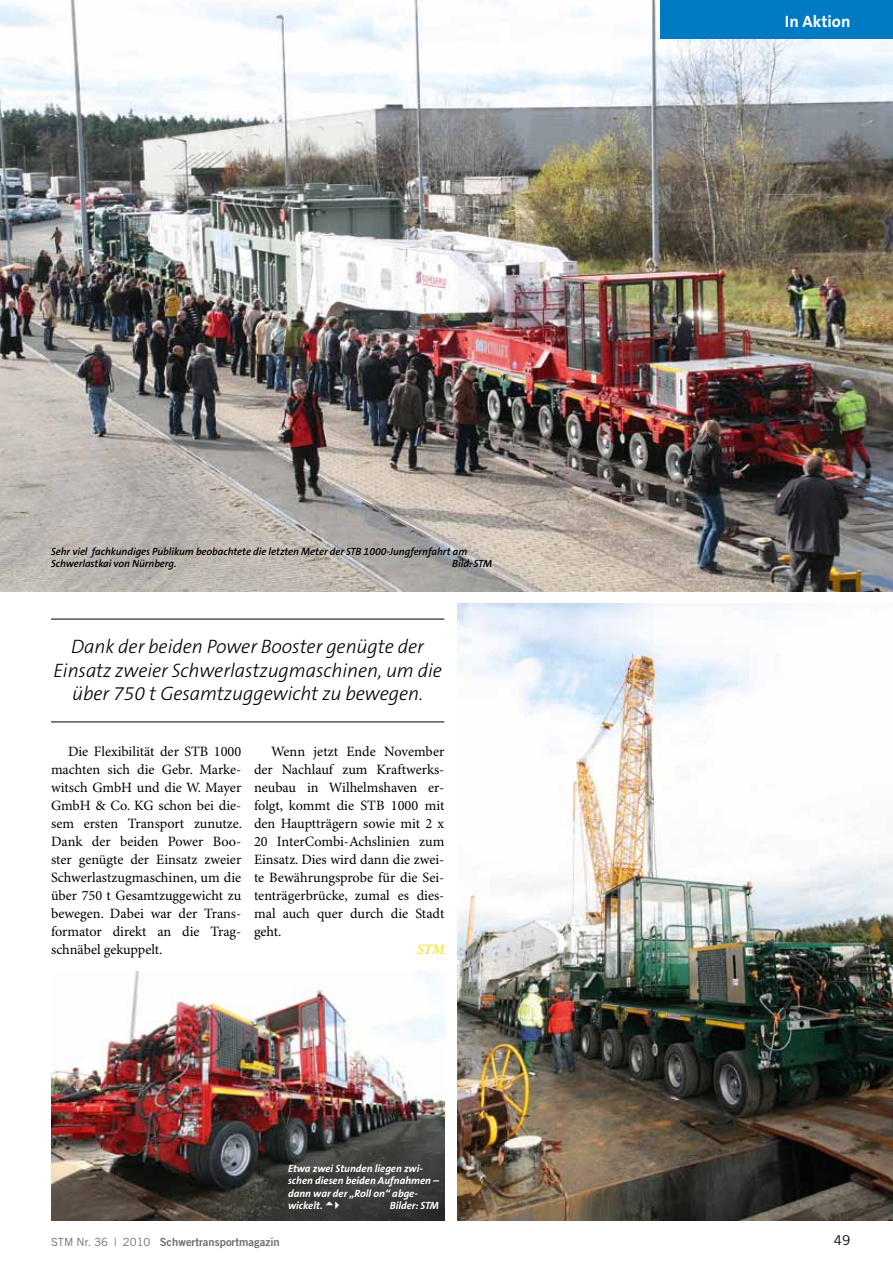
<style>
.page{position:relative;width:893px;height:1263px;background:#fff}
.page>*{position:absolute;margin:0;border:0;box-sizing:border-box;transform-origin:0 0}
.t1{font:italic 300 19.5px/23.4px "The Sans B3";letter-spacing:-.005em;color:#000;text-align:center}
.t2{font:700 16.5px "The Sans B7";color:#fff}
.t3{font:14.25px/18px "Minion Pro";letter-spacing:-.005em;color:#000;text-align:justify}
.t4{font:italic 14.25px "Minion Pro";color:#fd0}
.t5{font:13.5px "Trade Gothic";color:#000}
.t6{font:11.25px "Trade Gothic Bold Two";color:#6e6e6e}
.t7{font:italic 600 10.5px/12.3px "The Sans B6";letter-spacing:-.005em;color:#000}
.t8{font:italic 700 10.5px/12.3px "The Sans B7";color:#fff}
.s1{font-family:"Trade Gothic"}
</style>
<div class="page">
<img style="left:0;top:0;width:893px;height:591px">
<div style="left:660px;top:0;width:233px;height:39px;background:#007ac2"></div>
<img style="left:457px;top:604px;width:436px;height:616px">
<img style="left:51px;top:971px;width:393px;height:249px">
<hr style="left:51px;top:619px;width:393px;height:1px;background:#000">
<hr style="left:51px;top:721px;width:393px;height:1px;background:#000">
<svg style="left:326px;top:1201px;width:13px;height:8px"></svg>
<p class="t7" style="left:51px;top:545px;width:418px">Sehr viel fachkundiges Publikum beobachtete die letzten Meter der STB 1000-Jungfernfahrt am<br>Schwerlastkai von Nürnberg.</p>
<p class="t7" style="left:452px;top:558px;width:42px">Bild: STM</p>
<h1 class="t1" style="left:53px;top:636px;width:390px">Dank der beiden Power Booster genügte der<br>Einsatz zweier Schwerlastzugmaschinen, um die über 750 t Gesamtzuggewicht zu bewegen.</h1>
<p class="t3" style="left:51px;top:743px;width:193px;text-indent:17px">Die Flexibilität der STB 1000 machten sich die Gebr. Marke&shy;witsch GmbH und die W. Mayer GmbH &amp; Co. KG schon bei die&shy;sem ersten Transport zunutze.<br>Dank der beiden Power Boo&shy;ster genügte der Einsatz zweier Schwerlastzugmaschinen, um die über 750 t Gesamtzuggewicht zu bewegen. Dabei war der Trans&shy;formator direkt an die Trag&shy;schnäbel gekuppelt.</p>
<p class="t3" style="left:254px;top:743px;width:192px;text-indent:17px">Wenn jetzt Ende November der Nachlauf zum Kraftwerks&shy;neubau in Wilhelmshaven er&shy;folgt, kommt die STB 1000 mit den Hauptträgern sowie mit 2 x 20 InterCombi-Achslinien zum Einsatz. Dies wird dann die zwei&shy;te Bewährungsprobe für die Sei&shy;tenträgerbrücke, zumal es dies&shy;mal auch quer durch die Stadt geht.</p>
<p class="t4" style="left:417px;top:941px;width:29px">STM</p>
<p class="t8" style="left:288px;top:1162px;width:153px">Etwa zwei Stunden liegen zwi&shy;schen diesen beiden Aufnahmen – dann war der „Roll on“ abge&shy;wickelt.</p>
<p class="t8" style="left:390px;top:1199px;width:51px">Bilder: STM</p>
<p class="t2" style="left:785px;top:13px;width:67px">In Aktion</p>
<p class="t6" style="left:51px;top:1235px;width:230px"><span class="s1">STM Nr. 36 | 2010</span> Schwertransportmagazin</p>
<p class="t5" style="left:834px;top:1232px;width:18px">49</p>
</div>
